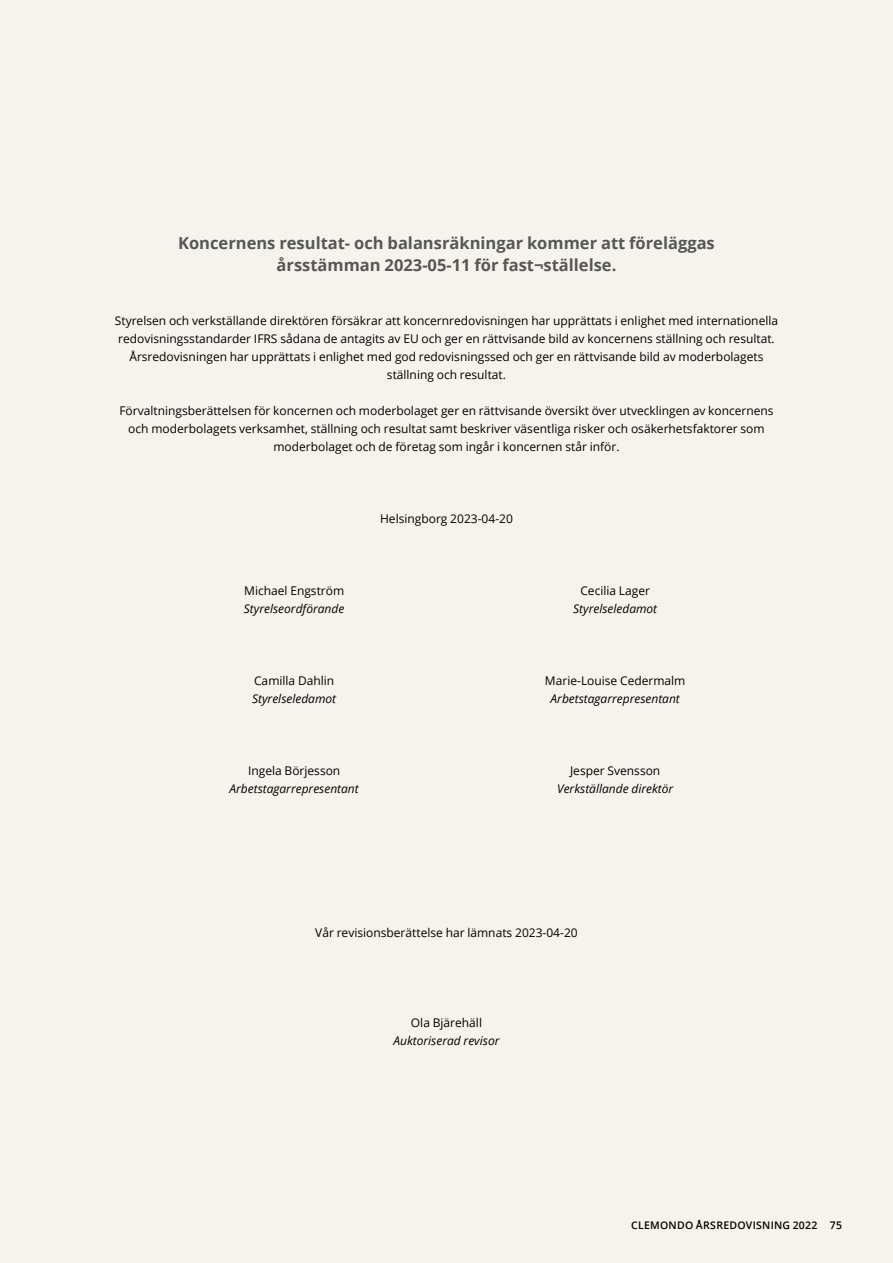
<style>
.page{position:relative;width:893px;height:1263px;background:#f5f3ec}
.page>*{position:absolute;margin:0;border:0;box-sizing:border-box;transform-origin:0 0}
.t1{font:700 16.5px/22.5px "Open Sans";color:#575756;text-align:center}
.t2{font:12px/18px "Open Sans";color:#000;text-align:center}
.t3{font:italic 12px "Open Sans";color:#000}
.t4{font:600 10.5px "Open Sans";letter-spacing:.025em;color:#000}
</style>
<div class="page">
<h1 class="t1" style="left:178px;top:231px;width:538px">Koncernens resultat- och balansräkningar kommer att föreläggas årsstämman 2023-05-11 för fast¬ställelse.</h1>
<p class="t2" style="left:115px;top:311px;width:665px">Styrelsen och verkställande direktören försäkrar att koncernredovisningen har upprättats i enlighet med internationella redovisningsstandarder IFRS sådana de antagits av EU och ger en rättvisande bild av koncernens ställning och resultat.<br>Årsredovisningen har upprättats i enlighet med god redovisningssed och ger en rättvisande bild av moderbolagets ställning och resultat.</p>
<p class="t2" style="left:119px;top:401px;width:656px">Förvaltningsberättelsen för koncernen och moderbolaget ger en rättvisande översikt över utvecklingen av koncernens och moderbolagets verksamhet, ställning och resultat samt beskriver väsentliga risker och osäkerhetsfaktorer som moderbolaget och de företag som ingår i koncernen står inför.</p>
<p class="t2" style="left:380px;top:509px;width:134px">Helsingborg 2023-04-20</p>
<p class="t2" style="left:244px;top:581px;width:102px">Michael Engström</p>
<p class="t2" style="left:580px;top:581px;width:71px">Cecilia Lager</p>
<p class="t3" style="left:244px;top:601px;width:102px">Styrelseordförande</p>
<p class="t3" style="left:573px;top:601px;width:85px">Styrelseledamot</p>
<p class="t2" style="left:254px;top:671px;width:82px">Camilla Dahlin</p>
<p class="t2" style="left:545px;top:671px;width:142px">Marie-Louise Cedermalm</p>
<p class="t3" style="left:252px;top:691px;width:85px">Styrelseledamot</p>
<p class="t3" style="left:551px;top:691px;width:131px">Arbetstagarrepresentant</p>
<p class="t2" style="left:248px;top:761px;width:94px">Ingela Börjesson</p>
<p class="t2" style="left:570px;top:761px;width:92px">Jesper Svensson</p>
<p class="t3" style="left:230px;top:781px;width:131px">Arbetstagarrepresentant</p>
<p class="t3" style="left:557px;top:781px;width:118px">Verkställande direktör</p>
<p class="t2" style="left:315px;top:923px;width:264px">Vår revisionsberättelse har lämnats 2023-04-20</p>
<p class="t2" style="left:411px;top:1013px;width:73px">Ola Bjärehäll</p>
<p class="t3" style="left:393px;top:1033px;width:108px">Auktoriserad revisor</p>
<p class="t4" style="left:631px;top:1218px;width:212px">CLEMONDO ÅRSREDOVISNING 2022 75</p>
</div>
